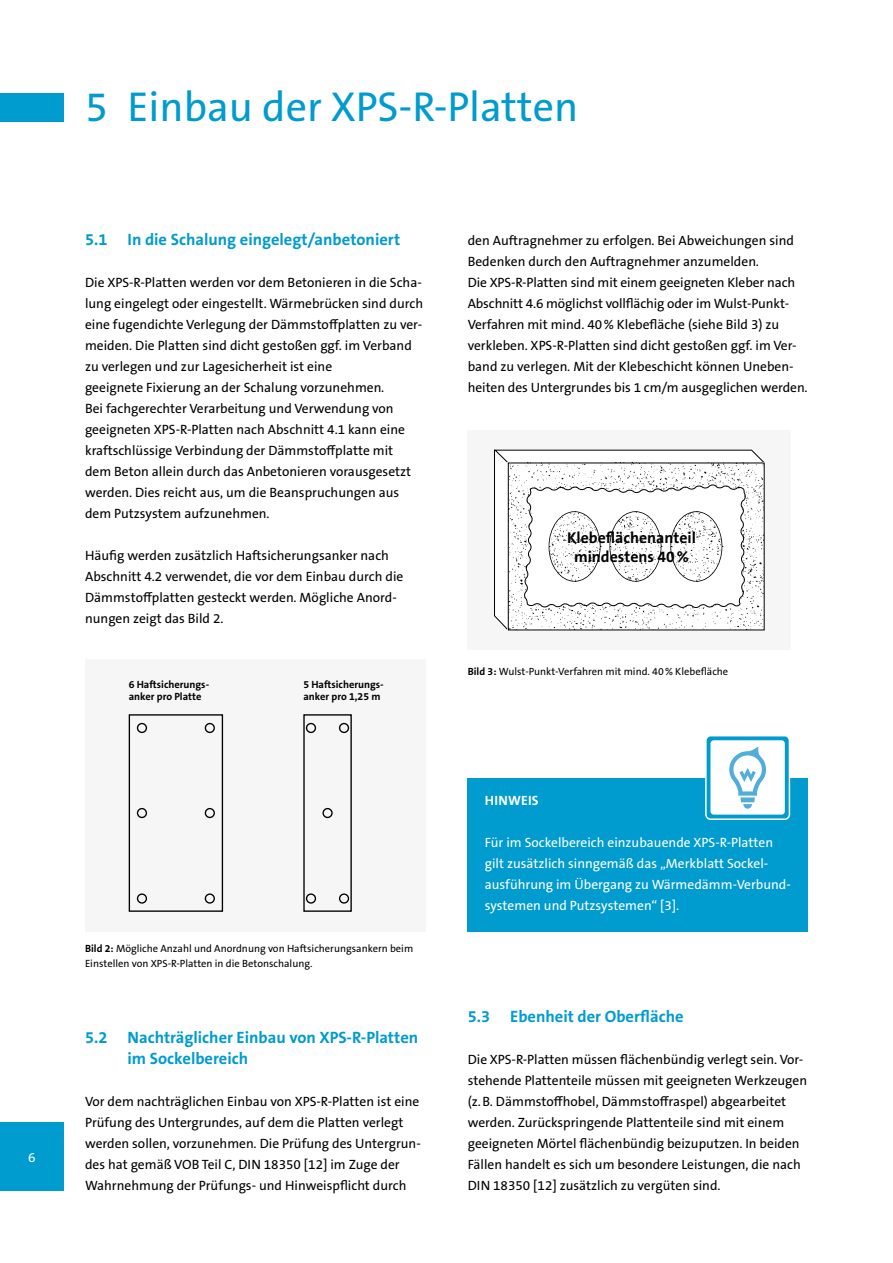
<style>
.page{position:relative;width:893px;height:1263px;background:#fff}
.page>*{position:absolute;margin:0;border:0;box-sizing:border-box;transform-origin:0 0}
.t1{font:42px "The Sans B W5 Plain";color:#009bcf}
.t2{font:700 16.5px/21px "The Sans B W7";color:#009bcf}
.t3{font:700 15.75px/19.4px "The Sans B W7";color:#000;text-align:center}
.t4{font:13.5px/21px "The Sans B W5 Plain";color:#000}
.t5{font:13.5px/21px "The Sans B W5 Plain";color:#fff}
.t6{font:700 13.5px "The Sans B W7";color:#fff}
.t7{font:10.5px/15px "The Sans B W5 Plain";color:#000}
.t8{font:700 10.5px/12px "The Sans B W7";color:#000}
.s1{font-family:"The Sans B W7";font-weight:700}
</style>
<div class="page">
<div style="left:0;top:93px;width:64px;height:28px;background:#009bcf"></div>
<div style="left:0;top:1123px;width:64px;height:68px;background:#009bcf"></div>
<div style="left:468px;top:431px;width:323px;height:218px;background:#f6f6f6"></div>
<div style="left:468px;top:778px;width:340px;height:153px;background:#009bcf"></div>
<div style="left:706px;top:736px;width:83px;height:83px;background:#009bcf;border-radius:5px"></div>
<div style="left:705px;top:735px;width:85px;height:85px;border:2px solid #fff;border-radius:5px"></div>
<div style="left:710px;top:740px;width:75px;height:75px;background:#fff;border-radius:3px"></div>
<svg style="left:729px;top:746px;width:37px;height:63px"></svg>
<div style="left:85px;top:659px;width:340px;height:272px;background:#f6f6f6"></div>
<div style="left:303px;top:714px;width:49px;height:198px;border:1px solid #000"></div>
<div style="left:306px;top:723px;width:10px;height:10px;border:1px solid #000;border-radius:50%"></div>
<div style="left:306px;top:893px;width:10px;height:11px;border:1px solid #000;border-radius:50%"></div>
<div style="left:339px;top:893px;width:10px;height:11px;border:1px solid #000;border-radius:50%"></div>
<div style="left:339px;top:723px;width:10px;height:10px;border:1px solid #000;border-radius:50%"></div>
<div style="left:322px;top:808px;width:11px;height:10px;border:1px solid #000;border-radius:50%"></div>
<div style="left:129px;top:714px;width:94px;height:198px;border:1px solid #000"></div>
<div style="left:137px;top:723px;width:10px;height:10px;border:1px solid #000;border-radius:50%"></div>
<div style="left:205px;top:723px;width:10px;height:10px;border:1px solid #000;border-radius:50%"></div>
<div style="left:137px;top:893px;width:10px;height:11px;border:1px solid #000;border-radius:50%"></div>
<div style="left:205px;top:893px;width:10px;height:11px;border:1px solid #000;border-radius:50%"></div>
<div style="left:137px;top:808px;width:10px;height:10px;border:1px solid #000;border-radius:50%"></div>
<div style="left:205px;top:808px;width:10px;height:10px;border:1px solid #000;border-radius:50%"></div>
<svg style="left:494px;top:449px;width:271px;height:182px"></svg>
<p class="t5" style="left:28px;top:1147px;width:9px">6</p>
<h1 class="t1" style="left:85px;top:80px;width:495px">5 Einbau der XPS-R-Platten</h1>
<p class="t2" style="left:85px;top:229px;width:317px">5.1 In die Schalung eingelegt/anbetoniert</p>
<p class="t4" style="left:85px;top:272px;width:340px">Die XPS-R-Platten werden vor dem Betonieren in die Scha&shy;lung eingelegt oder eingestellt. Wärmebrücken sind durch eine fugendichte Verlegung der Dämmstoffplatten zu ver&shy;meiden. Die Platten sind dicht gestoßen ggf. im Verband zu verlegen und zur Lagesicherheit ist eine<br>geeignete Fixierung an der Schalung vorzunehmen.<br>Bei fachgerechter Verarbeitung und Verwendung von geeigneten XPS-R-Platten nach Abschnitt 4.1 kann eine kraftschlüssige Verbindung der Dämmstoffplatte mit<br>dem Beton allein durch das Anbetonieren vorausgesetzt werden. Dies reicht aus, um die Beanspruchungen aus dem Putzsystem aufzunehmen.</p>
<p class="t4" style="left:85px;top:545px;width:320px">Häufig werden zusätzlich Haftsicherungsanker nach Abschnitt 4.2 verwendet, die vor dem Einbau durch die Dämmstoffplatten gesteckt werden. Mögliche Anord&shy;nungen zeigt das Bild 2.</p>
<p class="t8" style="left:129px;top:678px;width:82px">6 Haftsicherungs&shy;anker pro Platte</p>
<p class="t8" style="left:303px;top:678px;width:82px">5 Haftsicherungs&shy;anker pro 1,25 m</p>
<p class="t7" style="left:85px;top:941px;width:330px"><span class="s1">Bild 2:</span> Mögliche Anzahl und Anordnung von Haftsicherungsankern beim<br>Einstellen von XPS-R-Platten in die Betonschalung.</p>
<p class="t2" style="left:128px;top:1027px;width:292px;text-indent:-43px">5.2 Nachträglicher Einbau von XPS-R-Platten im Sockelbereich</p>
<p class="t4" style="left:85px;top:1091px;width:337px">Vor dem nachträglichen Einbau von XPS-R-Platten ist eine Prüfung des Untergrundes, auf dem die Platten verlegt werden sollen, vorzunehmen. Die Prüfung des Untergrun&shy;des hat gemäß VOB Teil C, DIN 18350 [12] im Zuge der Wahrnehmung der Prüfungs- und Hinweispflicht durch</p>
<p class="t4" style="left:468px;top:230px;width:341px">den Auftragnehmer zu erfolgen. Bei Abweichungen sind Bedenken durch den Auftragnehmer anzumelden.<br>Die XPS-R-Platten sind mit einem geeigneten Kleber nach Abschnitt 4.6 möglichst vollflächig oder im Wulst-Punkt-Verfahren mit mind. 40% Klebefläche (siehe Bild 3) zu verkleben. XPS-R-Platten sind dicht gestoßen ggf. im Ver&shy;band zu verlegen. Mit der Klebeschicht können Uneben&shy;heiten des Untergrundes bis 1 cm/m ausgeglichen werden.</p>
<p class="t3" style="left:567px;top:528px;width:130px">Klebeflächenanteil mindestens 40%</p>
<p class="t7" style="left:468px;top:664px;width:262px"><span class="s1">Bild 3:</span> Wulst-Punkt-Verfahren mit mind. 40% Klebefläche</p>
<p class="t6" style="left:485px;top:792px;width:49px">Hinweis</p>
<p class="t5" style="left:485px;top:832px;width:308px">Für im Sockelbereich einzubauende XPS-R-Platten gilt zusätzlich sinngemäß das „Merkblatt Sockel&shy;ausführung im Übergang zu Wärmedämm-Verbund&shy;systemen und Putzsystemen“ [3].</p>
<p class="t2" style="left:468px;top:1006px;width:217px">5.3 Ebenheit der Oberfläche</p>
<p class="t4" style="left:468px;top:1049px;width:341px">Die XPS-R-Platten müssen flächenbündig verlegt sein. Vor&shy;stehende Plattenteile müssen mit geeigneten Werkzeugen (z.B. Dämmstoffhobel, Dämmstoffraspel) abgearbeitet werden. Zurückspringende Plattenteile sind mit einem geeigneten Mörtel flächenbündig beizuputzen. In beiden Fällen handelt es sich um besondere Leistungen, die nach DIN 18350 [12] zusätzlich zu vergüten sind.</p>
</div>
